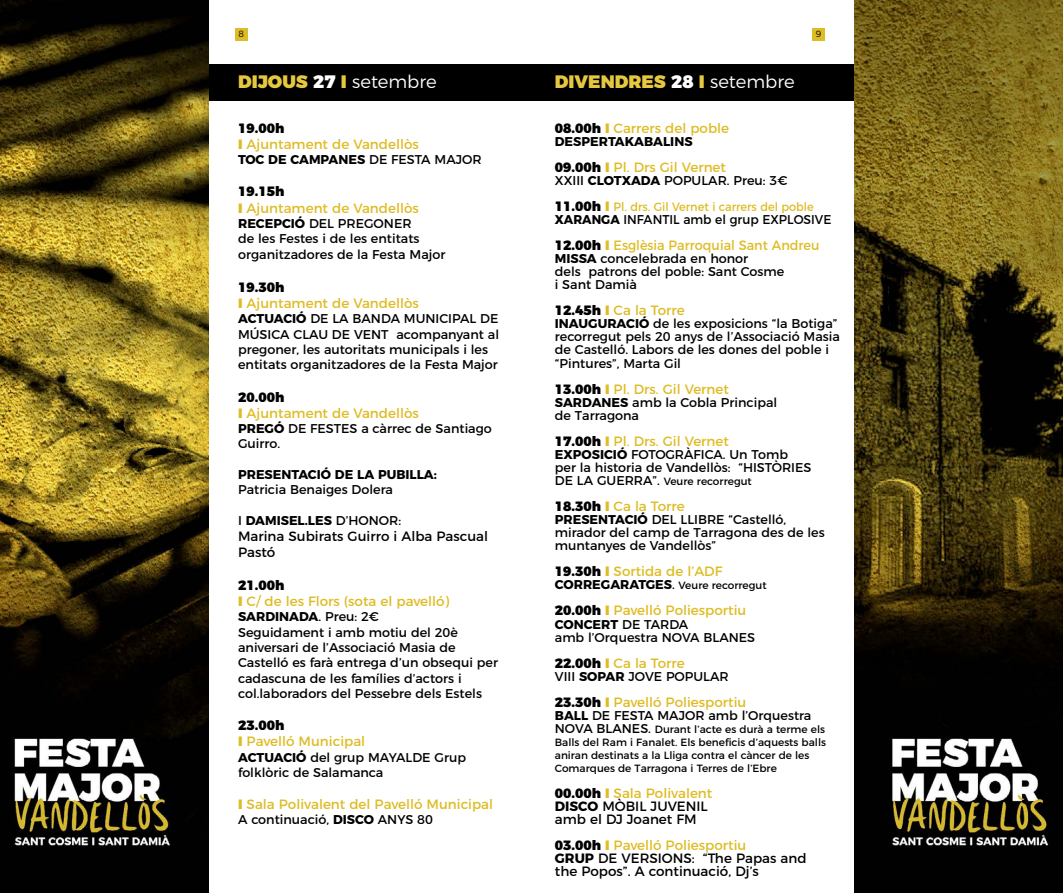
<style>
.page{position:relative;width:1063px;height:893px;background:#fff}
.page>*{position:absolute;margin:0;border:0;box-sizing:border-box;transform-origin:0 0}
.t1{font:900 18px "Montserrat";color:#e5c83f}
.t2{font:300 18px "Montserrat";color:#fff}
.t3{font:13.5px/16.2px "Montserrat";color:#debc25}
.t4{font:13.5px/13px "Montserrat";color:#000}
.t5{font:13.5px "Montserrat";color:#debc25;scale:.95 1}
.t6{font:12.75px/13px "Montserrat";color:#000}
.t7{font:700 12.75px "Montserrat";color:#000}
.t8{font:12.75px "Montserrat";color:#000;scale:.96 1}
.t9{font:700 12.75px "Montserrat";color:#000;scale:.96 1}
.t10{font:12px "Montserrat";color:#debc25;scale:.94 1}
.t11{font:10.5px/13px "Montserrat";color:#000}
.t12{font:300 9px "Montserrat";color:#000}
.s1{font-weight:900;color:#e5c83f}
.s2{font-weight:900}
.s3{color:#fff}
.s4{font-weight:300;color:#fff}
.s5{font-weight:900;color:#000}
.s6{font-weight:400}
.s7{font-weight:700}
.s8{font-weight:900;font-size:13.5px;color:#000}
.s9{font-weight:900;font-size:13.5px}
.s10{font-size:12.75px}
.s11{font-weight:700;font-size:12.75px}
.s12{font-weight:900;color:#debc25}
.s13{color:#debc25}
</style>
<div class="page">
<div style="left:235px;top:28px;width:12px;height:12px;background:#debc25"></div>
<div style="left:812px;top:28px;width:13px;height:12px;background:#debc25"></div>
<div style="left:531px;top:64px;width:338px;height:36px;background:#000"></div>
<div style="left:208px;top:64px;width:323px;height:36px;background:#000"></div>
<img style="left:0;top:0;width:208px;height:893px">
<img style="left:855px;top:0;width:208px;height:893px">
<p class="t12" style="left:239px;top:26px;width:7px">8</p>
<p class="t12" style="left:816px;top:26px;width:7px">9</p>
<h1 class="t2" style="left:238px;top:68px;width:200px"><span class="s1">DIJOUS</span> <span class="s2">27</span> <span class="s1">I</span> setembre</h1>
<h1 class="t1" style="left:555px;top:66px;width:241px">DIVENDRES <span class="s3">28</span> I <span class="s4">setembre</span></h1>
<p class="t3" style="left:238px;top:119px;width:182px"><span class="s5">19.00h<br></span><span class="s2">I</span> Ajuntament de Vandellòs</p>
<p class="t7" style="left:238px;top:149px;width:162px">TOC DE CAMPANES <span class="s6">de fes</span></p>
<p class="t6" style="left:415px;top:152px;width:64px">ta major</p>
<p class="t3" style="left:238px;top:182px;width:182px"><span class="s5">19.15h<br></span><span class="s2">I</span> Ajuntament de Vandellòs</p>
<p class="t7" style="left:238px;top:213px;width:80px">RECEPCIÓ <span class="s6">del</span></p>
<p class="t3" style="left:555px;top:119px;width:176px"><span class="s5">08.00h</span> <span class="s2">I</span> Carrers del poble</p>
<p class="t7" style="left:555px;top:131px;width:10px">DESPE</p>
<p class="t7" style="left:599px;top:131px;width:45px">RTAKABALINS</p>
<p class="t3" style="left:555px;top:158px;width:173px"><span class="s5">09.00h</span> <span class="s2">I</span> Pl. Drs Gil Vernet</p>
<p class="t6" style="left:555px;top:173px;width:43px">XXIII <span class="s7">CLO</span></p>
<p class="t7" style="left:614px;top:170px;width:29px">TXADA</p>
<p class="t6" style="left:664px;top:173px;width:125px">POPULAR. Preu: 3€</p>
<p class="t10" style="left:555px;top:197px;width:277px"><span class="s8">11.00h</span> <span class="s9">I</span> Pl. drs. Gil Vernet i carrers del poble</p>
<p class="t9" style="left:555px;top:209px;width:81px">XARAN GA <span class="s6">infan</span></p>
<p class="t8" style="left:662px;top:209px;width:178px">til amb el grup EXPLOSIVE</p>
<p class="t5" style="left:555px;top:234px;width:280px"><span class="s5">12.00h</span> <span class="s2">I</span> Esglèsia Parroquial Sant Andreu</p>
<p class="t7" style="left:555px;top:248px;width:10px">MISSA</p>
<p class="t6" style="left:238px;top:215px;width:209px;line-height:15.8px;text-indent:100px">Pregoner<br>de les Festes i de les entitats organitzadores de la Festa Major</p>
<p class="t3" style="left:238px;top:278px;width:182px"><span class="s5">19.30h<br></span><span class="s2">I</span> Ajuntament de Vandellòs</p>
<p class="t6" style="left:238px;top:311px;width:135px"><span class="s7">ACTUACIÓ</span> de la Banda</p>
<p class="t6" style="left:404px;top:311px;width:30px">Municipal</p>
<p class="t6" style="left:480px;top:311px;width:10px">de</p>
<p class="t6" style="left:238px;top:327px;width:30px">Música</p>
<p class="t6" style="left:555px;top:251px;width:231px;text-indent:46px">concelebrada en honor<br>dels patrons del poble: Sant Cosme i Sant Damià</p>
<p class="t3" style="left:555px;top:301px;width:131px"><span class="s5">12.45h</span> <span class="s2">I</span> Ca la Torre</p>
<p class="t6" style="left:555px;top:316px;width:287px"><span class="s7">INAUGURACIÓ</span> de les exposicions “la Botiga” recorregut pels 20 anys de l’Associació Masia de Castelló. Labors de les dones del poble i “Pintures”, Marta Gil</p>
<p class="t3" style="left:555px;top:380px;width:176px"><span class="s5">13.00h</span> <span class="s2">I</span> Pl. Drs. Gil Vernet</p>
<p class="t6" style="left:555px;top:395px;width:224px"><span class="s7">SARDANES</span> amb la Cobla Principal de Tarragona</p>
<p class="t3" style="left:555px;top:432px;width:176px"><span class="s5">17.00h</span> <span class="s2">I</span> Pl. Drs. Gil Vernet</p>
<p class="t6" style="left:555px;top:447px;width:147px"><span class="s7">EXPOSICIÓ</span> Fotogràfica</p>
<p class="t6" style="left:238px;top:325px;width:263px;line-height:15.3px;text-indent:55px">CLAU DE VENT acompanyant al pregoner, les autoritats municipals i les entitats organitzadores de la Festa Major</p>
<p class="t3" style="left:238px;top:388px;width:182px"><span class="s5">20.00h<br></span><span class="s2">I</span> Ajuntament de Vandellòs</p>
<p class="t6" style="left:238px;top:420px;width:255px;line-height:15.3px"><span class="s7">PREGÓ</span> de Festes a càrrec de Santiago<br>Guirro.</p>
<p class="t7" style="left:238px;top:464px;width:200px">PRESENTACIÓ DE LA PUBILLA:</p>
<p class="t6" style="left:238px;top:482px;width:156px">Patricia Benaiges Dolera</p>
<p class="t7" style="left:238px;top:510px;width:165px"><span class="s6">I</span> DAMISEL.LES <span class="s6">d’Honor:</span></p>
<p class="t4" style="left:238px;top:527px;width:252px;line-height:16.2px">Marina Subirats Guirro i Alba Pascual<br>Pastó</p>
<p class="t3" style="left:238px;top:576px;width:213px"><span class="s5">21.00h<br></span><span class="s2">I</span> C/ de les Flors (sota el pavelló)</p>
<p class="t7" style="left:238px;top:606px;width:37px">SARDINADA</p>
<p class="t6" style="left:555px;top:447px;width:258px;text-indent:168px">. Un Tomb per la historia de Vandellòs: “HISTÒRIES</p>
<p class="t11" style="left:555px;top:474px;width:198px"><span class="s10">DE LA GU ERRA”.</span> Veure recorregut</p>
<p class="t3" style="left:555px;top:497px;width:131px"><span class="s5">18.30h</span> <span class="s2">I</span> Ca la Torre</p>
<p class="t7" style="left:555px;top:509px;width:106px">PRESENTACIÓ <span class="s6">del</span></p>
<p class="t6" style="left:681px;top:512px;width:15px">Llibre</p>
<p class="t6" style="left:555px;top:512px;width:271px;text-indent:174px">“Castelló, mirador del camp de Tarragona des de les muntanyes de Vandellòs”</p>
<p class="t3" style="left:555px;top:562px;width:169px"><span class="s5">19.30h</span> <span class="s2">I</span> Sortida de l’ADF</p>
<p class="t11" style="left:555px;top:578px;width:213px"><span class="s11">CORREGARATGES</span><span class="s10">.</span> Veure recorregut</p>
<p class="t3" style="left:555px;top:601px;width:193px"><span class="s5">20.00h</span> <span class="s2">I</span> Pavelló Poliesportiu</p>
<p class="t6" style="left:555px;top:616px;width:202px"><span class="s7">CONCERT</span> de Tarda<br>amb l’Orquestra NOVA BLANES</p>
<p class="t3" style="left:555px;top:654px;width:131px"><span class="s5">22.00h</span> <span class="s2">I</span> Ca la Torre</p>
<p class="t6" style="left:555px;top:669px;width:158px">VIII <span class="s7">SOPAR</span> Jove Popular</p>
<p class="t3" style="left:555px;top:693px;width:193px"><span class="s5">23.30h</span> <span class="s2">I</span> Pavelló Poliesportiu</p>
<p class="t6" style="left:555px;top:708px;width:258px"><span class="s7">BALL</span> de Festa Major amb l’Orquestra</p>
<p class="t11" style="left:555px;top:722px;width:273px"><span class="s10">NOVA BLANES.</span> Durant l’acte es durà a terme els Balls del Ram i Fanalet. Els beneficis d’aquests balls aniran destinats a la Lliga contra el càncer de les Comarques de Tarragona i Terres de l’Ebre</p>
<p class="t4" style="left:555px;top:786px;width:159px"><span class="s2">00.00h</span> <span class="s12">I</span> <span class="s13">Sala Polivalent<br></span><span class="s7">DISCO</span> mÒBil juvenil<br>amb el DJ Joanet FM</p>
<p class="t4" style="left:555px;top:838px;width:253px"><span class="s2">03.00h</span> <span class="s12">I</span> <span class="s13">Pavelló Poliesportiu<br></span><span class="s7">GRUP</span> DE VERSIONS: “The Papas and the Popos”. A continuació, Dj’s</p>
<p class="t6" style="left:238px;top:608px;width:262px;line-height:15.3px;text-indent:80px">. Preu: 2€<br>Seguidament i amb motiu del 20è aniversari de l’Associació Masia de<br>Castelló es farà entrega d’un obsequi per cadascuna de les famílies d’actors i col.laboradors del Pessebre dels Estels</p>
<p class="t3" style="left:238px;top:716px;width:129px"><span class="s5">23.00h<br></span><span class="s2">I</span> Pavelló Municipal</p>
<p class="t6" style="left:238px;top:748px;width:229px;line-height:15.3px"><span class="s7">ACTUACIÓ</span> del grup MAYALDE Grup folklòric de Salamanca</p>
<p class="t3" style="left:238px;top:794px;width:257px"><span class="s2">I</span> Sala Polivalent del Pavelló Municipal</p>
<p class="t6" style="left:238px;top:812px;width:104px">A continuació, <span class="s7">DISCO</span></p>
<p class="t6" style="left:378px;top:812px;width:57px">ANYS 80</p>
</div>
